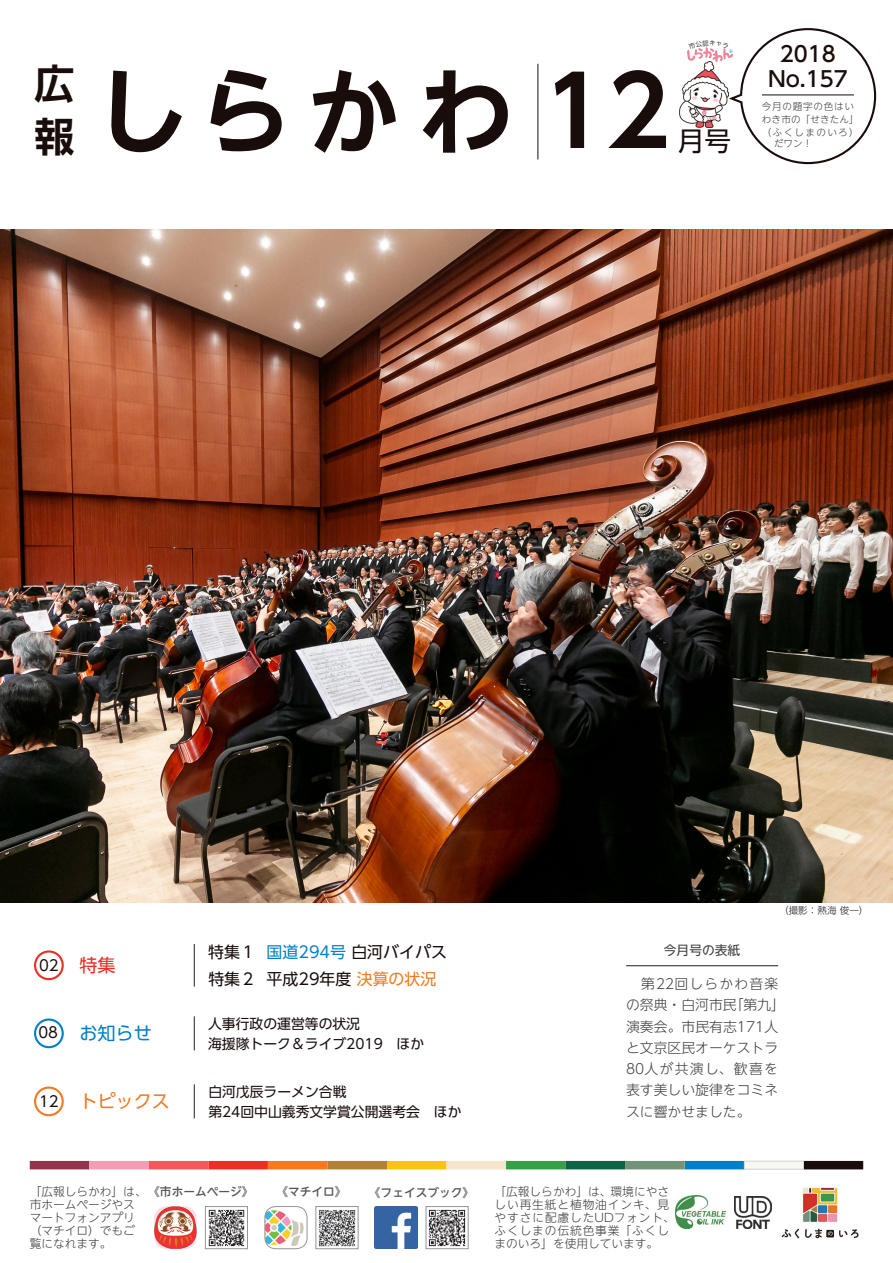
<style>
.page{position:relative;width:893px;height:1263px;background:#fff}
.page>*{position:absolute;margin:0;border:0;box-sizing:border-box;transform-origin:0 0}
.t1{font:700 95.7px "UD Shin Go NT Pro De";letter-spacing:.11em;color:#180d0b}
.t2{font:700 40.35px/52.5px "UD Shin Go NT Pro De";color:#180d0b}
.t3{font:26.55px "UD Shin Go Pro";color:#180d0b}
.t4{font:500 21.3px/25.5px "UD Shin Go NT Pro";color:#180d0b;text-align:center}
.t5{font:18px "UD Shin Go Pro";color:#f47921}
.t6{font:18px "UD Shin Go Pro";color:#0081c7}
.t7{font:18px "UD Shin Go Pro";color:#ee2e22}
.t8{font:15.9px/26.5px "UD Shin Go Pro";color:#180d0b}
.t9{font:14.85px "UD Shin Go Pro";color:#180d0b}
.t10{font:300 13.8px/21.3px "UD Shin Go NT Pro";color:#3e3e3f}
.t11{font:13.8px/20.2px "UD Shin Go Pro";color:#180d0b}
.t12{font:300 13.8px/21.3px "UD Shin Go NT Pro";letter-spacing:.085em;color:#3e3e3f}
.t13{font:12.75px "UD Shin Go NT Pro";color:#3e3e3f}
.t14{font:300 11.7px/12.8px "UD Shin Go NT Pro";color:#3e3e3f}
.t15{font:300 11.7px/12.8px "UD Shin Go NT Pro";letter-spacing:.075em;color:#3e3e3f}
.t16{font:500 11.7px "UD Shin Go NT Pro";color:#57585a}
.t17{font:300 9.6px/12.8px "UD Shin Go NT Pro";letter-spacing:.075em;color:#3e3e3f}
.t18{font:300 9.6px "UD Shin Go Pro";color:#231f20}
.s1{color:#0081c7}
.s2{color:#f47921}
.s3{font-weight:500;color:#57585a}
</style>
<div class="page">
<img style="left:0;top:230px;width:893px;height:672px">
<img style="left:679px;top:81px;width:10px;height:43px">
<img style="left:676px;top:1196px;width:49px;height:33px">
<img style="left:735px;top:1196px;width:37px;height:33px">
<img style="left:781px;top:1187px;width:78px;height:52px">
<img style="left:318px;top:1210px;width:38px;height:37px">
<div style="left:316px;top:1206px;width:42px;height:43px;border:1px solid #939598"></div>
<img style="left:265px;top:1207px;width:42px;height:42px">
<div style="left:265px;top:1206px;width:42px;height:43px;border:1px solid #939598;border-radius:11px"></div>
<img style="left:208px;top:1209px;width:37px;height:38px">
<div style="left:205px;top:1206px;width:43px;height:43px;border:1px solid #939598"></div>
<svg style="left:154px;top:1206px;width:43px;height:43px"></svg>
<img style="left:154px;top:1206px;width:18px;height:32px">
<img style="left:428px;top:1209px;width:38px;height:38px">
<div style="left:426px;top:1206px;width:42px;height:43px;border:1px solid #939598"></div>
<img style="left:375px;top:1206px;width:42px;height:43px">
<div style="left:34px;top:1018px;width:30px;height:30px;border:2px solid #0081c7;border-radius:50%"></div>
<div style="left:34px;top:1086px;width:30px;height:30px;border:2px solid #f47921;border-radius:50%"></div>
<div style="left:34px;top:950px;width:30px;height:30px;border:2px solid #ee2e22;border-radius:50%"></div>
<hr style="left:626px;top:965px;width:152px;height:1px;background:#231f20">
<hr style="left:194px;top:1016px;width:1px;height:34px;background:#231f20">
<hr style="left:194px;top:944px;width:1px;height:42px;background:#231f20">
<hr style="left:194px;top:1084px;width:1px;height:34px;background:#231f20">
<hr style="left:537px;top:64px;width:1px;height:95px;background:#231f20">
<div style="left:208px;top:1161px;width:60px;height:8px;background:#ee2e22"></div>
<div style="left:685px;top:1161px;width:59px;height:8px;background:#0081c7"></div>
<div style="left:268px;top:1161px;width:59px;height:8px;background:#f47921"></div>
<div style="left:506px;top:1161px;width:60px;height:8px;background:#34a048"></div>
<div style="left:30px;top:1161px;width:59px;height:8px;background:#93344c"></div>
<div style="left:89px;top:1161px;width:60px;height:8px;background:#f49bb6"></div>
<div style="left:387px;top:1161px;width:59px;height:8px;background:#fec210"></div>
<div style="left:149px;top:1161px;width:59px;height:8px;background:#f05a5e"></div>
<div style="left:327px;top:1161px;width:60px;height:8px;background:#b28133"></div>
<div style="left:566px;top:1161px;width:59px;height:8px;background:#0c6346"></div>
<div style="left:446px;top:1161px;width:60px;height:8px;background:#f6e5cd"></div>
<div style="left:625px;top:1161px;width:60px;height:8px;background:#71937a"></div>
<div style="left:804px;top:1161px;width:59px;height:8px;background:#180d0b"></div>
<div style="left:744px;top:1161px;width:60px;height:8px;background:#f8f8f3;border:1px solid #d1d2d4"></div>
<img style="left:687px;top:50px;width:2px;height:10px">
<svg style="left:689px;top:28px;width:188px;height:137px"></svg>
<h2 class="t2" style="left:34px;top:57px;width:41px">広報</h2>
<h1 class="t1" style="left:93px;top:34px;width:578px">しらかわ 12</h1>
<h3 class="t3" style="left:678px;top:119px;width:55px">月号</h3>
<h3 class="t4" style="left:768px;top:40px;width:81px">2018<br>No.157</h3>
<p class="t17" style="left:762px;top:100px;width:98px">今月の題字の色はいわき市の「せきたん「（ふくしまのいろ(</p>
<p class="t17" style="left:774px;top:137px;width:40px">だワン!</p>
<p class="t18" style="left:779px;top:903px;width:91px">（撮影：熱海俊一(</p>
<p class="t9" style="left:39px;top:953px;width:21px">02</p>
<h3 class="t7" style="left:79px;top:951px;width:38px">特集</h3>
<h3 class="t8" style="left:208px;top:938px;width:50px">特集１特集２</h3>
<h3 class="t8" style="left:267px;top:938px;width:182px"><span class="s1">国道294号</span>白河バイパス平成29年度<span class="s2">決算の状況</span></h3>
<p class="t9" style="left:38px;top:1021px;width:21px">08</p>
<p class="t9" style="left:39px;top:1089px;width:21px">12</p>
<h3 class="t6" style="left:79px;top:1019px;width:74px">お知らせ</h3>
<h3 class="t5" style="left:79px;top:1087px;width:92px">トピックス</h3>
<p class="t11" style="left:208px;top:1013px;width:218px">人事行政の運営等の状況<br>海援隊トーク＆ライブ2019　ほか</p>
<p class="t11" style="left:208px;top:1081px;width:255px">白河戊辰ラーメン合戦<br>第24回中山義秀文学賞公開選考会　ほか</p>
<p class="t13" style="left:664px;top:940px;width:78px">今月号の表紙</p>
<p class="t12" style="left:730px;top:973px;width:57px;text-indent:-104px">　第22回しらかわ音楽「第九「</p>
<p class="t10" style="left:626px;top:994px;width:154px">の祭典・白河市民<br>演奏会。市民有志171人と文京区民オーケストラ<br>80人が共演し、歓喜を表す美しい旋律をコミネスに響かせました。</p>
<p class="t14" style="left:30px;top:1185px;width:225px">「広報しらかわ」は、<span class="s3">《市ホームページ》</span>市ホームページやス<br>マートフォンアプリ<br>（マチイロ）でもご<br>覧になれます。</p>
<p class="t14" style="left:494px;top:1185px;width:176px">「広報しらかわ」は、環境にやさ</p>
<p class="t16" style="left:276px;top:1182px;width:72px">《マチイロ《</p>
<p class="t16" style="left:369px;top:1183px;width:107px">《フェイスブック》</p>
<p class="t15" style="left:494px;top:1198px;width:182px">しい再生紙と植物油インキ、見やすさに配慮したUDフォント、ふくしまの伝統色事業「ふくしまのいろ」を使用しています。</p>
</div>
